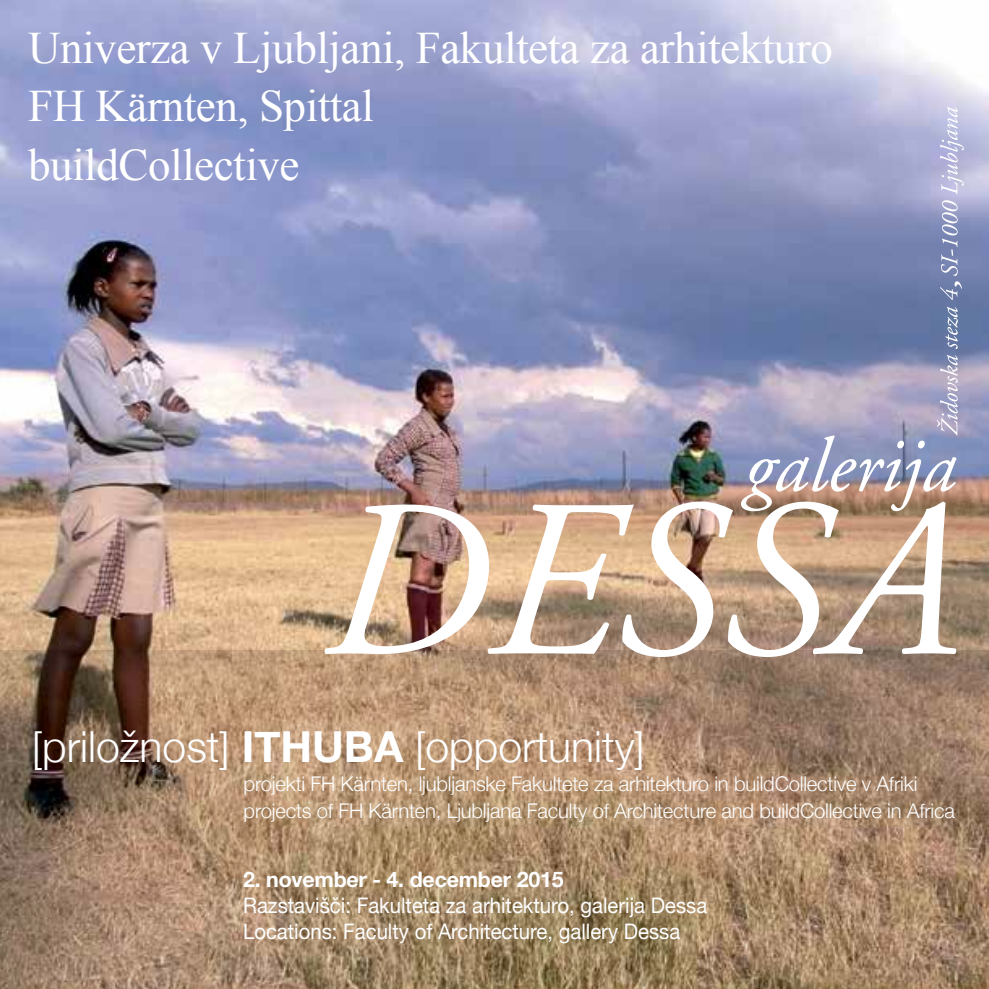
<style>
.page{position:relative;width:989px;height:989px;background:#fff}
.page>*{position:absolute;margin:0;border:0;box-sizing:border-box;transform-origin:0 0}
.t1{font:45px/58.5px "Times New Roman";letter-spacing:-.01em;color:#fff}
.t2{font:300 42.75px "Helvetica Neue";color:#fff}
.t3{font:21.38px/25.9px "Helvetica Neue";color:#fff;scale:.95 1}
.t4{font:700 21.38px "Helvetica Neue";letter-spacing:-.01em;color:#fff}
.t5{font:300 20.25px/27px "Helvetica Neue";letter-spacing:-.01em;color:#fff}
.s1{font-weight:700}
</style>
<div class="page">
<img style="left:0;top:0;width:989px;height:651px">
<svg style="left:0;top:651px;width:989px;height:338px;background:#a38468"></svg>
<svg style="left:945px;top:307px;width:13px;height:42px"></svg>
<svg style="left:940px;top:107px;width:23px;height:193px;background:#aaafd0"></svg>
<img style="left:324px;top:355px;width:633px;height:302px">
<h1 class="t1" style="left:28px;top:18px;width:806px">Univerza v Ljubljani, Fakulteta za arhitekturo<br>FH Kärnten, Spittal<br>buildCollective</h1>
<h2 class="t2" style="left:32px;top:712px;width:614px">[priložnost] <span class="s1">ITHUBA</span> [opportunity]</h2>
<p class="t5" style="left:244px;top:769px;width:713px">projekti FH Kärnten, ljubljanske Fakultete za arhitekturo in buildCollective v Afriki projects of FH Kärnten, Ljubljana Faculty of Architecture and buildCollective in Africa</p>
<p class="t4" style="left:243px;top:862px;width:322px">2. november - 4. december 2015</p>
<p class="t3" style="left:243px;top:893px;width:490px">Razstavišči: Fakulteta za arhitekturo, galerija Dessa<br>Locations: Faculty of Architecture, gallery Dessa</p>
</div>
